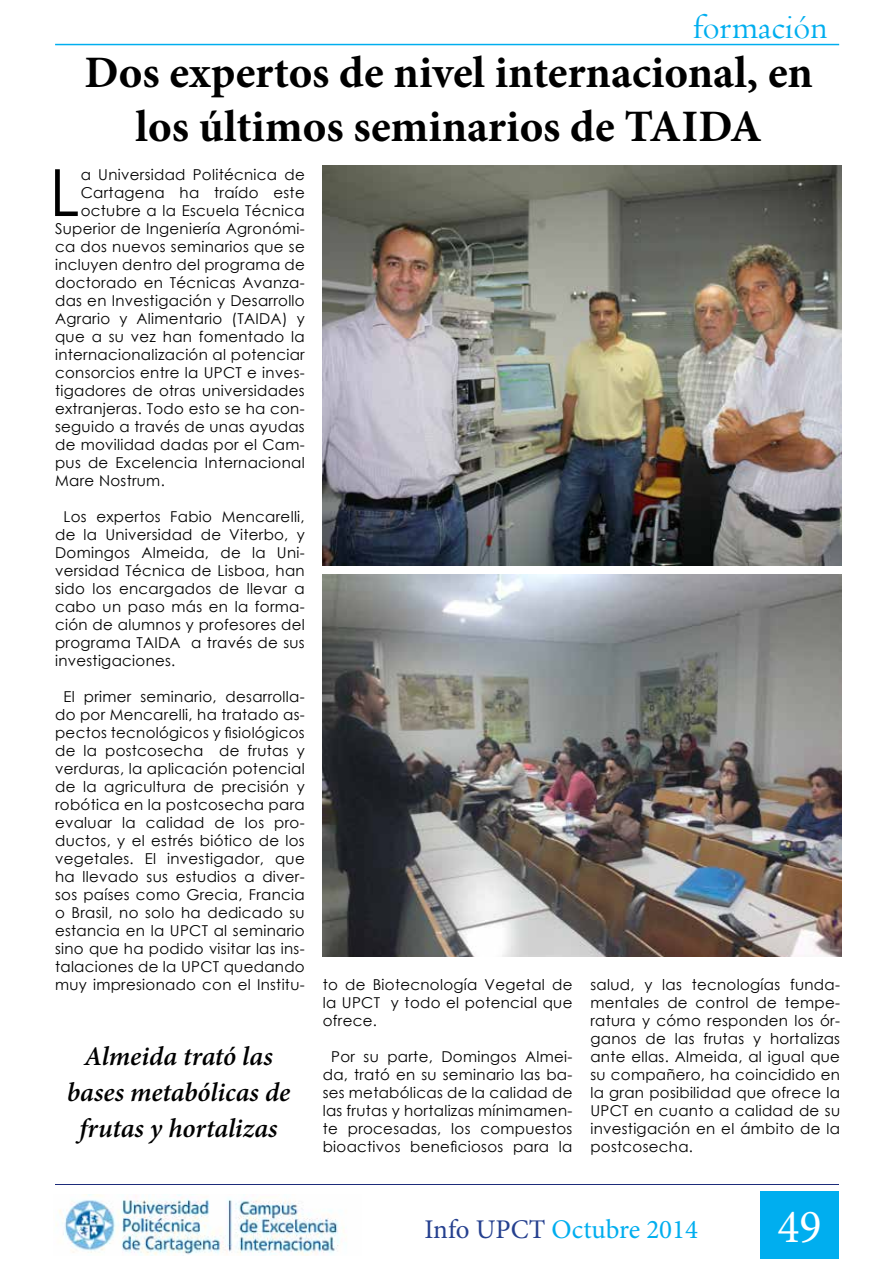
<style>
.page{position:relative;width:893px;height:1263px;background:#fff}
.page>*{position:absolute;margin:0;border:0;box-sizing:border-box;transform-origin:0 0}
.t1{font:65.1px "Century Gothic";color:#000}
.t2{font:47.7px "Minion Pro";color:#fff;scale:.96 1}
.t3{font:700 45px/54px "Minion Pro";color:#000;text-align:center}
.t4{font:36px "Centaur";color:#00aeef}
.t5{font:italic 600 27px/36px "Minion Pro";color:#000;text-align:center}
.t6{font:27px "Minion Pro";color:#00aeef}
.t7{font:15px/18px "Century Gothic";letter-spacing:.02em;color:#000;text-align:justify}
.s1{color:#25408f}
</style>
<div class="page">
<div style="left:760px;top:1191px;width:79px;height:68px;background:#00aeef"></div>
<hr style="left:55px;top:1183px;width:784px;height:1px;background:#1d2b7a">
<hr style="left:55px;top:44px;width:784px;height:1px;background:#00aeef">
<img style="left:56px;top:1194px;width:288px;height:61px">
<img style="left:323px;top:574px;width:518px;height:383px">
<img style="left:323px;top:166px;width:518px;height:400px">
<h3 class="t4" style="left:693px;top:5px;width:136px">formación</h3>
<h3 class="t3" style="left:84px;top:45px;width:730px">Dos expertos de nivel internacional, en los últimos seminarios de TAIDA</h3>
<h1 class="t1" style="left:49px;top:147px;width:32px">L</h1>
<p class="t7" style="left:81px;top:165px;width:225px">a Universidad Politécnica de</p>
<p class="t7" style="left:81px;top:183px;width:225px">Cartagena ha traído este</p>
<p class="t7" style="left:81px;top:201px;width:225px">octubre a la Escuela Técnica</p>
<p class="t7" style="left:55px;top:219px;width:251px">Superior de Ingeniería Agronómi-</p>
<p class="t7" style="left:55px;top:237px;width:251px">ca dos nuevos seminarios que se</p>
<p class="t7" style="left:55px;top:255px;width:251px">incluyen dentro del programa de</p>
<p class="t7" style="left:55px;top:273px;width:251px">doctorado en Técnicas Avanza-</p>
<p class="t7" style="left:55px;top:291px;width:251px">das en Investigación y Desarrollo</p>
<p class="t7" style="left:55px;top:309px;width:251px">Agrario y Alimentario (TAIDA) y</p>
<p class="t7" style="left:55px;top:327px;width:251px">que a su vez han fomentado la</p>
<p class="t7" style="left:55px;top:345px;width:251px">internacionalización al potenciar</p>
<p class="t7" style="left:55px;top:363px;width:251px">consorcios entre la UPCT e inves-</p>
<p class="t7" style="left:55px;top:381px;width:251px">tigadores de otras universidades</p>
<p class="t7" style="left:55px;top:399px;width:251px">extranjeras. Todo esto se ha con-</p>
<p class="t7" style="left:55px;top:417px;width:251px">seguido a través de unas ayudas</p>
<p class="t7" style="left:55px;top:435px;width:251px">de movilidad dadas por el Cam-</p>
<p class="t7" style="left:55px;top:453px;width:251px">pus de Excelencia Internacional</p>
<p class="t7" style="left:55px;top:471px;width:111px">Mare Nostrum.</p>
<p class="t7" style="left:55px;top:507px;width:251px;text-indent:9px">Los expertos Fabio Mencarelli, de la Universidad de Viterbo, y Domingos Almeida, de la Uni&shy;versidad Técnica de Lisboa, han sido los encargados de llevar a cabo un paso más en la forma&shy;ción de alumnos y profesores del programa TAIDA a través de sus investigaciones.</p>
<p class="t7" style="left:64px;top:687px;width:243px">El primer seminario, desarrolla-</p>
<p class="t7" style="left:55px;top:705px;width:251px">do por Mencarelli, ha tratado as-</p>
<p class="t7" style="left:55px;top:723px;width:251px">pectos tecnológicos y fisiológicos</p>
<p class="t7" style="left:55px;top:741px;width:251px">de la postcosecha de frutas y</p>
<p class="t7" style="left:55px;top:759px;width:251px">verduras, la aplicación potencial</p>
<p class="t7" style="left:55px;top:777px;width:251px">de la agricultura de precisión y</p>
<p class="t7" style="left:55px;top:795px;width:251px">robótica en la postcosecha para</p>
<p class="t7" style="left:55px;top:813px;width:251px">evaluar la calidad de los pro-</p>
<p class="t7" style="left:55px;top:831px;width:251px">ductos, y el estrés biótico de los</p>
<p class="t7" style="left:55px;top:849px;width:251px">vegetales. El investigador, que</p>
<p class="t7" style="left:55px;top:867px;width:251px">ha llevado sus estudios a diver-</p>
<p class="t7" style="left:55px;top:885px;width:251px">sos países como Grecia, Francia</p>
<p class="t7" style="left:55px;top:903px;width:251px">o Brasil, no solo ha dedicado su</p>
<p class="t7" style="left:55px;top:921px;width:251px">estancia en la UPCT al seminario</p>
<p class="t7" style="left:55px;top:939px;width:251px">sino que ha podido visitar las ins-</p>
<p class="t7" style="left:55px;top:957px;width:251px">talaciones de la UPCT quedando</p>
<p class="t7" style="left:55px;top:975px;width:519px">muy impresionado con el Institu- to de Biotecnología Vegetal de</p>
<p class="t7" style="left:323px;top:993px;width:251px">la UPCT y todo el potencial que</p>
<p class="t7" style="left:323px;top:1011px;width:56px">ofrece.</p>
<p class="t7" style="left:323px;top:1047px;width:251px;text-align:center">Por su parte, Domingos Almei&shy;da, trató en su seminario las ba&shy;ses metabólicas de la calidad de las frutas y hortalizas mínimamen&shy;te procesadas, los compuestos bioactivos beneficiosos para la</p>
<h3 class="t5" style="left:67px;top:1037px;width:225px">Almeida trató las bases metabólicas de frutas y hortalizas</h3>
<p class="t7" style="left:590px;top:975px;width:251px">salud, y las tecnologías funda&shy;mentales de control de tempe&shy;ratura y cómo responden los ór&shy;ganos de las frutas y hortalizas ante ellas. Almeida, al igual que su compañero, ha coincidido en la gran posibilidad que ofrece la UPCT en cuanto a calidad de su investigación en el ámbito de la postcosecha.</p>
<h3 class="t6" style="left:424px;top:1211px;width:275px"><span class="s1">Info UPCT</span> Octubre 2014</h3>
<h2 class="t2" style="left:777px;top:1195px;width:47px">49</h2>
</div>
